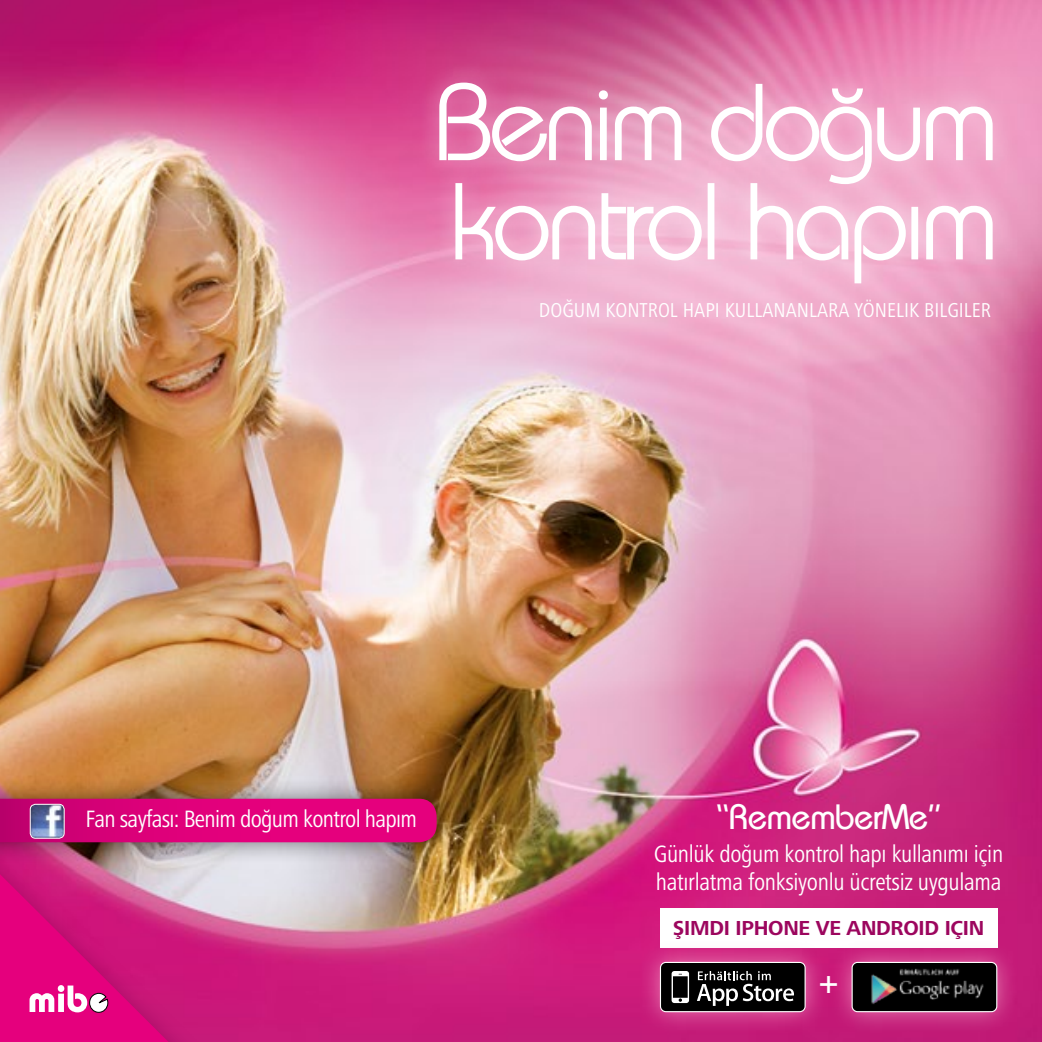
<style>
.page{position:relative;width:1042px;height:1042px;background:#fff}
.page>*{position:absolute;margin:0;border:0;box-sizing:border-box;transform-origin:0 0}
.t1{font:300 105px/99px "Bauhaus Pro";letter-spacing:-.035em;color:#fff}
.t2{font:500 35px "Bauhaus Pro";letter-spacing:-.015em;color:#fff}
.t3{font:condensed 24.5px/28px "Frutiger Next LTW1 G";letter-spacing:-.015em;color:#fff}
.t4{font:700 21px "Frutiger Next LTW1 G";letter-spacing:-.015em;color:#9c065e}
.t5{font:condensed 20.65px "Frutiger Next LTW1 G";color:#fff}
</style>
<div class="page">
<img style="left:0;top:0;width:1042px;height:1042px">
<div style="left:417px;top:59px;width:599px;height:244px;background:#fff;opacity:.5"></div>
<svg style="left:438px;top:81px;width:245px;height:82px;background:#e596ba"></svg>
<svg style="left:454px;top:182px;width:249px;height:80px"></svg>
<div style="left:707px;top:183px;width:7px;height:76px;border:3px solid #fff"></div>
<svg style="left:709px;top:82px;width:285px;height:203px;background:#f3bad4"></svg>
<div style="left:660px;top:908px;width:337px;height:39px;background:#fff"></div>
<div style="left:0;top:826px;width:216px;height:216px;background:#9c065e;opacity:.75"></div>
<svg style="left:0;top:874px;width:169px;height:168px;background:#d91d83"></svg>
<div style="left:637px;top:940px;width:190px;height:94px;background:#f29ec4;opacity:.75"></div>
<svg style="left:660px;top:962px;width:145px;height:50px;background:#323232"></svg>
<div style="left:829px;top:940px;width:190px;height:94px;background:#f29ec4;opacity:.75"></div>
<svg style="left:851px;top:962px;width:146px;height:50px"></svg>
<div style="left:853px;top:963px;width:143px;height:48px;background:#000;border-radius:5px"></div>
<img style="left:871px;top:968px;width:113px;height:36px">
<div style="left:0;top:776px;width:458px;height:89px;background:#000;opacity:.5"></div>
<svg style="left:0;top:799px;width:437px;height:43px;background:#dc0079"></svg>
<img style="left:30px;top:804px;width:34px;height:34px">
<div style="left:30px;top:804px;width:35px;height:35px;border:1px solid #fff;border-radius:5px"></div>
<h1 class="t1" style="left:434px;top:72px;width:565px">Benim doğum kontrol hapım</h1>
<p class="t5" style="left:539px;top:298px;width:454px">DOĞUM KONTROL HAPI KULLANANLARA YÖNELIK BILGILER</p>
<p class="t3" style="left:85px;top:805px;width:333px">Fan sayfası: Benim doğum kontrol hapım</p>
<h2 class="t2" style="left:716px;top:796px;width:227px">“RememberMe”</h2>
<p class="t3" style="left:654px;top:840px;width:351px">Günlük doğum kontrol hapı kullanımı için hatırlatma fonksiyonlu ücretsiz uygulama</p>
<p class="t4" style="left:673px;top:916px;width:313px">ŞIMDI IPHONE VE ANDROID IÇIN</p>
<h2 class="t2" style="left:818px;top:960px;width:22px">+</h2>
</div>
